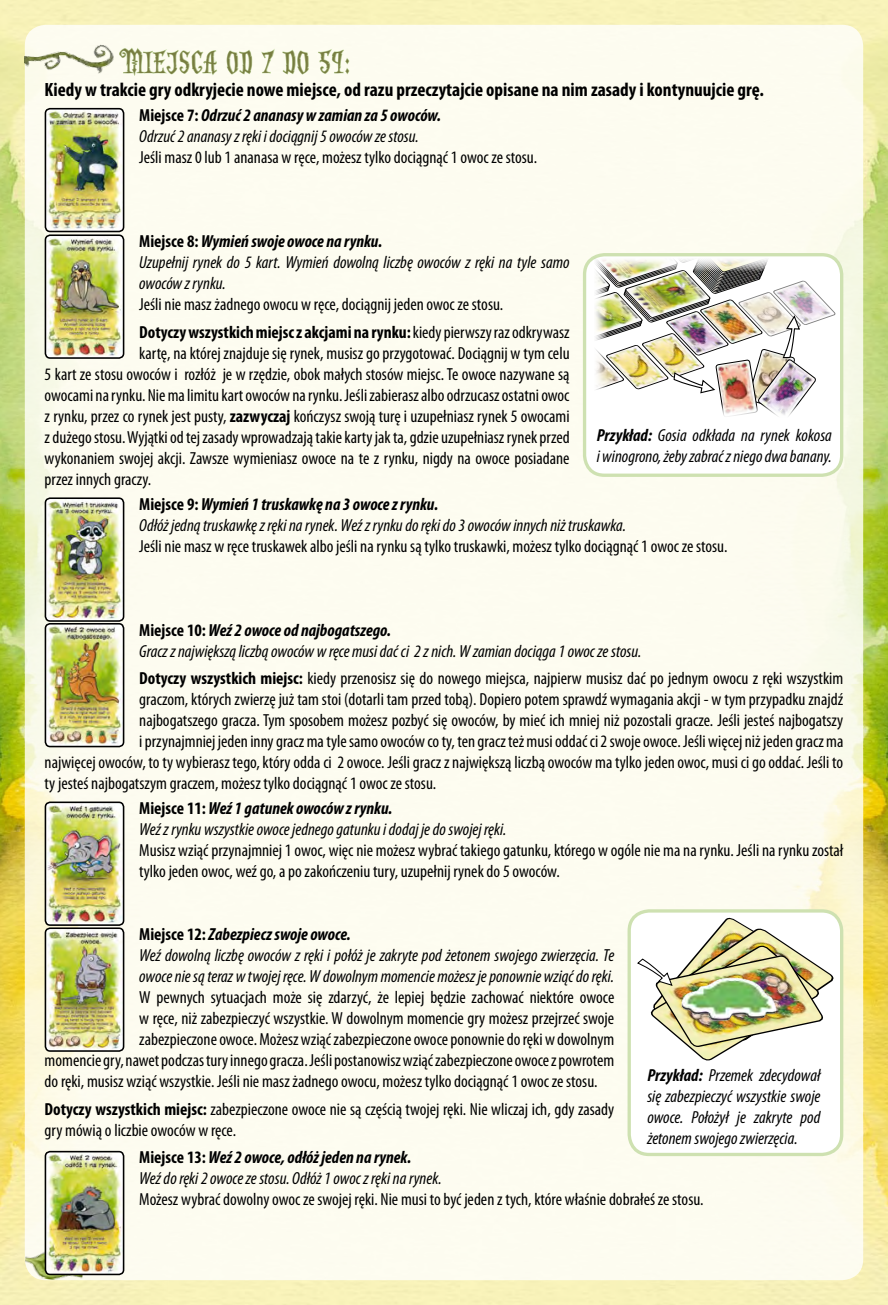
<style>
.page{position:relative;width:888px;height:1305px;background:#fff}
.page>*{position:absolute;margin:0;border:0;box-sizing:border-box;transform-origin:0 0}
.t1{font:31.5px "CC Altogether Ooky";letter-spacing:.05em;color:#777d40;scale:1.1 1}
.t2{font:700 condensed 19.25px "Myriad Pro";color:#000}
.t3{font:condensed 17.5px/21px "Myriad Pro";color:#000}
.t4{font:italic condensed 17.5px/21px "Myriad Pro";color:#000}
.s1{font-family:"CC Altogether Ooky Capitals"}
.s2{font-weight:700;font-style:normal}
.s3{font-weight:700}
</style>
<div class="page">
<img style="left:0;top:0;width:149px;height:1305px">
<img style="left:149px;top:0;width:739px;height:1305px">
<div style="left:25px;top:25px;width:838px;height:1255px;background:#fffef5;border-radius:21px"></div>
<img style="left:23px;top:1248px;width:62px;height:34px">
<svg style="left:37px;top:1256px;width:30px;height:20px"></svg>
<img style="left:45px;top:109px;width:79px;height:122px">
<div style="left:45px;top:108px;width:79px;height:124px;border:2px solid #000;border-radius:5px"></div>
<img style="left:45px;top:235px;width:79px;height:123px">
<div style="left:45px;top:234px;width:79px;height:125px;border:2px solid #000;border-radius:5px"></div>
<img style="left:45px;top:498px;width:79px;height:123px">
<div style="left:45px;top:497px;width:79px;height:125px;border:2px solid #000;border-radius:5px"></div>
<img style="left:45px;top:624px;width:79px;height:122px">
<div style="left:45px;top:623px;width:79px;height:124px;border:2px solid #000;border-radius:5px"></div>
<img style="left:45px;top:802px;width:79px;height:123px">
<div style="left:45px;top:801px;width:79px;height:125px;border:2px solid #000;border-radius:5px"></div>
<img style="left:45px;top:928px;width:79px;height:123px">
<div style="left:45px;top:927px;width:79px;height:125px;border:2px solid #000;border-radius:5px"></div>
<img style="left:45px;top:1151px;width:79px;height:123px">
<div style="left:45px;top:1151px;width:79px;height:124px;border:2px solid #000;border-radius:5px"></div>
<img style="left:25px;top:37px;width:89px;height:37px">
<div style="left:585px;top:255px;width:257px;height:220px;background:#fff;border-radius:20px"></div>
<div style="left:583px;top:253px;width:260px;height:224px;border:3px solid #cee1b1;border-radius:20px"></div>
<div style="left:629px;top:911px;width:213px;height:243px;background:#fff;border-radius:20px"></div>
<div style="left:628px;top:909px;width:215px;height:247px;border:3px solid #cee1b1;border-radius:20px"></div>
<img style="left:594px;top:257px;width:243px;height:159px">
<img style="left:637px;top:915px;width:201px;height:146px">
<svg style="left:119px;top:47px;width:99px;height:29px"></svg>
<svg style="left:226px;top:49px;width:27px;height:26px"></svg>
<svg style="left:261px;top:49px;width:14px;height:25px"></svg>
<svg style="left:282px;top:49px;width:27px;height:26px"></svg>
<svg style="left:318px;top:49px;width:32px;height:26px"></svg>
<h1 class="t1" style="left:119px;top:46px;width:211px"><span class="s1">M</span>IEJSCA OD 7 DO 59:</h1>
<p class="t2" style="left:45px;top:78px;width:721px">Kiedy w trakcie gry odkryjecie nowe miejsce, od razu przeczytajcie opisane na nim zasady i kontynuujcie grę.</p>
<p class="t4" style="left:139px;top:105px;width:303px"><span class="s2">Miejsce 7:</span> <span class="s3">Odrzuć 2 ananasy w zamian za 5 owoców.<br></span>Odrzuć 2 ananasy z ręki i dociągnij 5 owoców ze stosu.</p>
<p class="t3" style="left:139px;top:147px;width:399px">Jeśli masz 0 lub 1 ananasa w ręce, możesz tylko dociągnąć 1 owoc ze stosu.</p>
<p class="t4" style="left:139px;top:231px;width:432px"><span class="s2">Miejsce 8:</span><span class="s3">Wymień swoje owoce na rynku.<br></span>Uzupełnij rynek do 5 kart. Wymień dowolną liczbę owoców z ręki na tyle samo owoców z rynku.</p>
<p class="t3" style="left:139px;top:291px;width:432px;line-height:27.3px">Jeśli nie masz żadnego owocu w ręce, dociągnij jeden owoc ze stosu.<br><span class="s3">Dotyczy wszystkich miejsc z akcjami na rynku:</span> kiedy pierwszy raz odkrywasz</p>
<p class="t3" style="left:45px;top:342px;width:527px;text-align:justify;text-indent:95px">kartę, na której znajduje się rynek, musisz go przygotować. Dociągnij w tym celu 5 kart ze stosu owoców i rozłóż je w rzędzie, obok małych stosów miejsc. Te owoce nazywane są owocami na rynku. Nie ma limitu kart owoców na rynku. Jeśli zabierasz albo odrzucasz ostatni owoc z rynku, przez co rynek jest pusty, <span class="s3">zazwyczaj</span> kończysz swoją turę i uzupełniasz rynek 5 owocami z dużego stosu. Wyjątki od tej zasady wprowadzają takie karty jak ta, gdzie uzupełniasz rynek przed wykonaniem swojej akcji. Zawsze wymieniasz owoce na te z rynku, nigdy na owoce posiadane przez innych graczy.</p>
<p class="t4" style="left:139px;top:493px;width:489px"><span class="s2">Miejsce 9:</span><span class="s3">Wymień 1 truskawkę na 3 owoce z rynku.<br></span>Odłóż jedną truskawkę z ręki na rynek. Weź z rynku do ręki do 3 owoców innych niż truskawka.</p>
<p class="t3" style="left:139px;top:535px;width:590px">Jeśli nie masz w ręce truskawek albo jeśli na rynku są tylko truskawki, możesz tylko dociągnąć 1 owoc ze stosu.</p>
<p class="t4" style="left:597px;top:424px;width:237px"><span class="s3">Przykład:</span> Gosia odkłada na rynek kokosa i winogrono, żeby zabrać z niego dwa banany.</p>
<p class="t4" style="left:139px;top:619px;width:504px"><span class="s2">Miejsce 10:</span><span class="s3">Weź 2 owoce od najbogatszego.<br></span>Gracz z największą liczbą owoców w ręce musi dać ci 2 z nich. W zamian dociąga 1 owoc ze stosu.</p>
<p class="t3" style="left:139px;top:668px;width:705px"><span class="s3">Dotyczy wszystkich miejsc:</span> kiedy przenosisz się do nowego miejsca, najpierw musisz dać po jednym owocu z ręki wszystkim</p>
<p class="t3" style="left:139px;top:689px;width:705px">graczom, których zwierzę już tam stoi (dotarli tam przed tobą). Dopiero potem sprawdź wymagania akcji - w tym przypadku znajdź</p>
<p class="t3" style="left:139px;top:710px;width:706px">najbogatszego gracza. Tym sposobem możesz pozbyć się owoców, by mieć ich mniej niż pozostali gracze. Jeśli jesteś najbogatszy</p>
<p class="t3" style="left:139px;top:731px;width:706px">i przynajmniej jeden inny gracz ma tyle samo owoców co ty, ten gracz też musi oddać ci 2 swoje owoce. Jeśli więcej niż jeden gracz ma</p>
<p class="t3" style="left:45px;top:752px;width:800px">najwięcej owoców, to ty wybierasz tego, który odda ci 2 owoce. Jeśli gracz z największą liczbą owoców ma tylko jeden owoc, musi ci go oddać. Jeśli to</p>
<p class="t3" style="left:45px;top:773px;width:393px">ty jesteś najbogatszym graczem, możesz tylko dociągnąć 1 owoc ze stosu.</p>
<p class="t4" style="left:139px;top:798px;width:369px"><span class="s2">Miejsce 11:</span><span class="s3">Weź 1 gatunek owoców z rynku.<br></span>Weź z rynku wszystkie owoce jednego gatunku i dodaj je do swojej ręki.</p>
<p class="t3" style="left:139px;top:840px;width:706px">Musisz wziąć przynajmniej 1 owoc, więc nie możesz wybrać takiego gatunku, którego w ogóle nie ma na rynku. Jeśli na rynku został tylko jeden owoc, weź go, a po zakończeniu tury, uzupełnij rynek do 5 owoców.</p>
<p class="t4" style="left:139px;top:924px;width:476px"><span class="s2">Miejsce 12:</span><span class="s3">Zabezpiecz swoje owoce.<br></span>Weź dowolną liczbę owoców z ręki i połóż je zakryte pod żetonem swojego zwierzęcia. Te owoce nie są teraz w twojej ręce. W dowolnym momencie możesz je ponownie wziąć do ręki.</p>
<p class="t3" style="left:139px;top:987px;width:477px">W pewnych sytuacjach może się zdarzyć, że lepiej będzie zachować niektóre owoce</p>
<p class="t3" style="left:139px;top:1008px;width:477px">w ręce, niż zabezpieczyć wszystkie. W dowolnym momencie gry możesz przejrzeć swoje</p>
<p class="t3" style="left:139px;top:1029px;width:477px">zabezpieczone owoce. Możesz wziąć zabezpieczone owoce ponownie do ręki w dowolnym</p>
<p class="t3" style="left:45px;top:1050px;width:571px">momencie gry, nawet podczas tury innego gracza. Jeśli postanowisz wziąć zabezpieczone owoce z powrotem</p>
<p class="t3" style="left:45px;top:1071px;width:554px">do ręki, musisz wziąć wszystkie. Jeśli nie masz żadnego owocu, możesz tylko dociągnąć 1 owoc ze stosu.</p>
<p class="t3" style="left:45px;top:1098px;width:571px"><span class="s3">Dotyczy wszystkich miejsc:</span> zabezpieczone owoce nie są częścią twojej ręki. Nie wliczaj ich, gdy zasady gry mówią o liczbie owoców w ręce.</p>
<p class="t4" style="left:139px;top:1146px;width:304px"><span class="s2">Miejsce 13:</span><span class="s3">Weź 2 owoce, odłóż jeden na rynek.<br></span>Weź do ręki 2 owoce ze stosu. Odłóż 1 owoc z ręki na rynek.</p>
<p class="t3" style="left:139px;top:1188px;width:566px">Możesz wybrać dowolny owoc ze swojej ręki. Nie musi to być jeden z tych, które właśnie dobrałeś ze stosu.</p>
<p class="t4" style="left:647px;top:1064px;width:175px;text-align:justify"><span class="s3">Przykład:</span> Przemek zdecydował się zabezpieczyć wszystkie swoje owoce. Położył je zakryte pod żetonem swojego zwierzęcia.</p>
</div>
